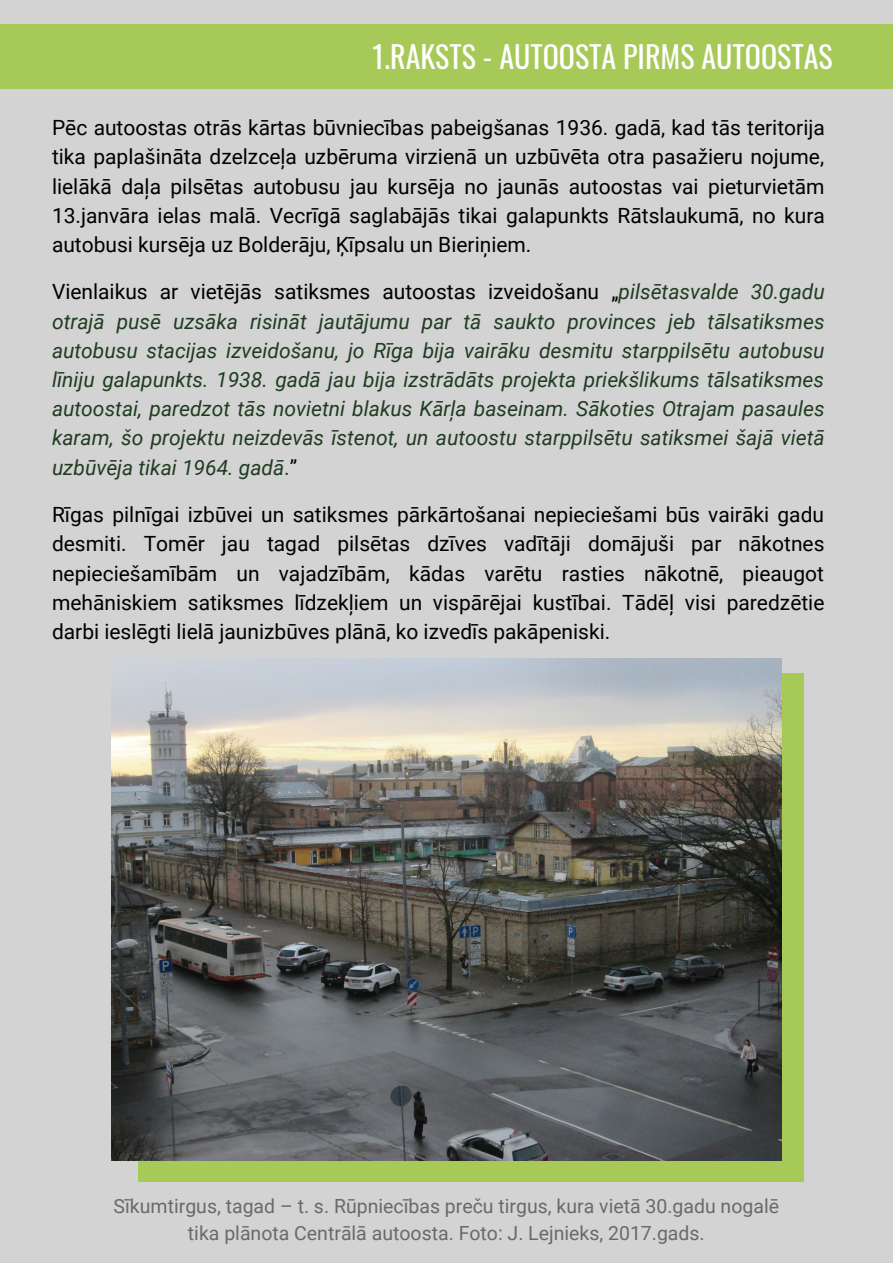
<style>
.page{position:relative;width:893px;height:1264px;background:#fff}
.page>*{position:absolute;margin:0;border:0;box-sizing:border-box;transform-origin:0 0}
.t1{font:30px "Oswald";color:#fff}
.t2{font:21px/29.2px "Roboto";color:#000;text-align:justify}
.t3{font:italic 21px/29.2px "Roboto";color:#1f3c21;text-align:justify}
.t4{font:19.5px/27px "Roboto";color:#686a6b;text-align:center}
.s1{font-style:normal;color:#000}
.s2{font-style:normal}
</style>
<div class="page">
<div style="left:0;top:0;width:892px;height:1262px;background:#d3d3d3"></div>
<div style="left:0;top:24px;width:892px;height:65px;background:#a7c957"></div>
<div style="left:138px;top:673px;width:665px;height:508px;background:#a7c957"></div>
<img style="left:112px;top:658px;width:669px;height:501px">
<p class="t1" style="left:372px;top:33px;width:461px">1.RAKSTS - AUTOOSTA PIRMS AUTOOSTAS</p>
<p class="t2" style="left:52px;top:113px;width:774px">Pēc autoostas otrās kārtas būvniecības pabeigšanas 1936. gadā, kad tās teritorija tika paplašināta dzelzceļa uzbēruma virzienā un uzbūvēta otra pasažieru nojume, lielākā daļa pilsētas autobusu jau kursēja no jaunās autoostas vai pieturvietām 13.janvāra ielas malā. Vecrīgā saglabājās tikai galapunkts Rātslaukumā, no kura autobusi kursēja uz Bolderāju, Ķīpsalu un Bieriņiem.</p>
<p class="t3" style="left:52px;top:277px;width:774px"><span class="s1">Vienlaikus ar vietējās satiksmes autoostas izveidošanu „</span>pilsētasvalde 30.gadu otrajā pusē uzsāka risināt jautājumu par tā saukto provinces jeb tālsatiksmes autobusu stacijas izveidošanu, jo Rīga bija vairāku desmitu starppilsētu autobusu līniju galapunkts. 1938. gadā jau bija izstrādāts projekta priekšlikums tālsatiksmes autoostai, paredzot tās novietni blakus Kārļa baseinam. Sākoties Otrajam pasaules karam, šo projektu neizdevās īstenot, un autoostu starppilsētu satiksmei šajā vietā uzbūvēja tikai 1964. gadā<span class="s2">.</span><span class="s1">”</span></p>
<p class="t2" style="left:52px;top:500px;width:774px">Rīgas pilnīgai izbūvei un satiksmes pārkārtošanai nepieciešami būs vairāki gadu desmiti. Tomēr jau tagad pilsētas dzīves vadītāji domājuši par nākotnes nepieciešamībām un vajadzībām, kādas varētu rasties nākotnē, pieaugot mehāniskiem satiksmes līdzekļiem un vispārējai kustībai. Tādēļ visi paredzētie darbi ieslēgti lielā jaunizbūves plānā, ko izvedīs pakāpeniski.</p>
<p class="t4" style="left:114px;top:1192px;width:667px">Sīkumtirgus, tagad – t. s. Rūpniecības preču tirgus, kura vietā 30.gadu nogalē tika plānota Centrālā autoosta. Foto: J. Lejnieks, 2017.gads.</p>
</div>
